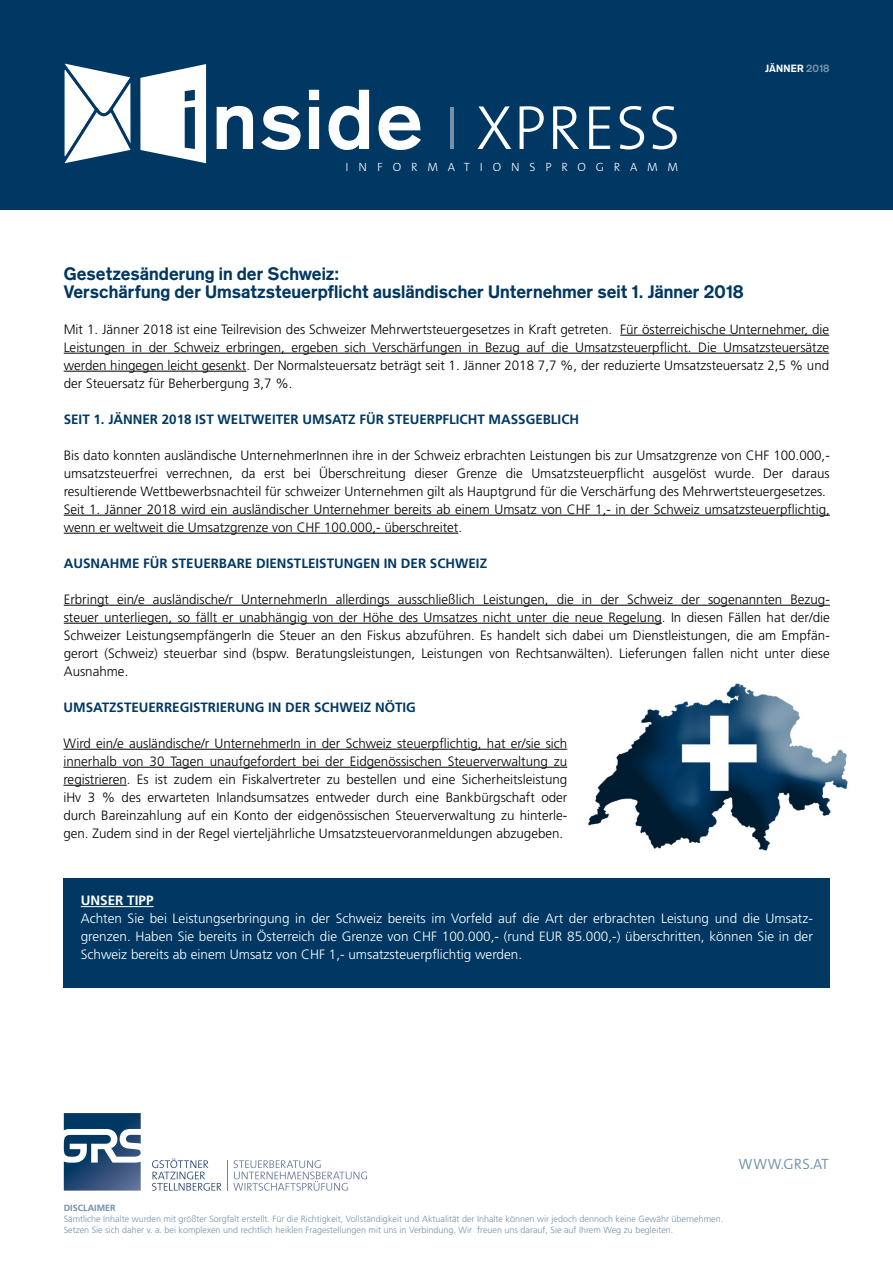
<style>
.page{position:relative;width:893px;height:1263px;background:#fff}
.page>*{position:absolute;margin:0;border:0;box-sizing:border-box;transform-origin:0 0}
.t1{font:300 63px "The Sans B W3";letter-spacing:.015em;color:#fff}
.t2{font:700 18px "Standard CT";color:#003863}
.t3{font:300 15px "The Sans B W4";letter-spacing:.015em;color:#7391a9}
.Fliesstext{font:300 13.5px/18px "Frutiger LT Std";color:#000;text-align:justify}
.Fliesstext-2{font:300 13.5px/18px "Frutiger LT Std";color:#fff;text-align:justify}
.Fliesstext-3{font:700 13.5px "Frutiger LT Std";color:#003863}
.Fliesstext-4{font:700 13.5px "Frutiger LT Std";color:#fff}
.t4{font:300 12px "The Sans B W3";letter-spacing:.815em;color:#fff}
.t5{font:700 10.5px "Standard CT";letter-spacing:.01em;color:#fff}
.t6{font:300 9px "Frutiger LT Std";color:#7391a9}
.t7{font:700 9px "Frutiger LT Std";color:#7391a9}
.s1{color:#7391a9}
</style>
<div class="page">
<svg style="left:64px;top:1113px;width:77px;height:77px"></svg>
<svg style="left:152px;top:1158px;width:70px;height:33px"></svg>
<svg style="left:233px;top:1160px;width:134px;height:31px"></svg>
<hr style="left:227px;top:1160px;width:1px;height:30px;background:#6f7e9f">
<div style="left:0;top:0;width:893px;height:209px;background:#003863"></div>
<svg style="left:217px;top:90px;width:204px;height:60px"></svg>
<svg style="left:64px;top:63px;width:142px;height:101px"></svg>
<hr style="left:451px;top:107px;width:3px;height:42px;background:#7391a9">
<hr style="left:64px;top:515px;width:766px;height:1px;background:#000">
<hr style="left:64px;top:533px;width:394px;height:1px;background:#000">
<hr style="left:64px;top:605px;width:766px;height:1px;background:#000">
<hr style="left:64px;top:623px;width:598px;height:1px;background:#000">
<div style="left:64px;top:878px;width:766px;height:109px;background:#003863"></div>
<hr style="left:81px;top:906px;width:73px;height:1px;background:#fff">
<hr style="left:620px;top:335px;width:209px;height:1px;background:#000">
<hr style="left:64px;top:353px;width:765px;height:1px;background:#000">
<hr style="left:64px;top:371px;width:182px;height:1px;background:#000">
<img style="left:588px;top:683px;width:260px;height:168px">
<hr style="left:63px;top:749px;width:504px;height:1px;background:#000">
<hr style="left:63px;top:767px;width:504px;height:1px;background:#000">
<hr style="left:63px;top:785px;width:64px;height:1px;background:#000">
<p class="t1" style="left:476px;top:87px;width:206px">XPRESS</p>
<p class="t4" style="left:346px;top:159px;width:334px">INFORMATIONSPROGRAMM</p>
<p class="t5" style="left:765px;top:62px;width:66px">JÄNNER <span class="s1">2018</span></p>
<p class="t2" style="left:64px;top:262px;width:277px">Gesetzesänderung in der Schweiz:</p>
<p class="t2" style="left:64px;top:280px;width:681px">Verschärfung der Umsatzsteuerpflicht ausländischer Unternehmer seit 1. Jänner 2018</p>
<p class="Fliesstext" style="left:64px;top:320px;width:767px">Mit 1. Jänner 2018 ist eine Teilrevision des Schweizer Mehrwertsteuergesetzes in Kraft getreten. Für österreichische Unternehmer, die Leistungen in der Schweiz erbringen, ergeben sich Verschärfungen in Bezug auf die Umsatzsteuerpflicht. Die Umsatzsteuersätze werden hingegen leicht gesenkt. Der Normalsteuersatz beträgt seit 1. Jänner 2018 7,7 %, der reduzierte Umsatzsteuersatz 2,5 % und der Steuersatz für Beherbergung 3,7 %.</p>
<p class="Fliesstext-3" style="left:64px;top:411px;width:517px">SEIT 1. JÄNNER 2018 IST WELTWEITER UMSATZ FÜR STEUERPFLICHT MASSGEBLICH</p>
<p class="Fliesstext" style="left:64px;top:446px;width:767px">Bis dato konnten ausländische UnternehmerInnen ihre in der Schweiz erbrachten Leistungen bis zur Umsatzgrenze von CHF 100.000,- umsatzsteuerfrei verrechnen, da erst bei Überschreitung dieser Grenze die Umsatzsteuerpflicht ausgelöst wurde. Der daraus resultierende Wettbewerbsnachteil für schweizer Unternehmen gilt als Hauptgrund für die Verschärfung des Mehrwertsteuergesetzes.</p>
<p class="Fliesstext" style="left:64px;top:500px;width:768px">Seit 1. Jänner 2018 wird ein ausländischer Unternehmer bereits ab einem Umsatz von CHF 1,- in der Schweiz umsatzsteuerpflichtig, wenn er weltweit die Umsatzgrenze von CHF 100.000,- überschreitet.</p>
<p class="Fliesstext-3" style="left:64px;top:555px;width:425px">AUSNAHME FÜR STEUERBARE DIENSTLEISTUNGEN IN DER SCHWEIZ</p>
<p class="Fliesstext" style="left:64px;top:590px;width:768px">Erbringt ein/e ausländische/r UnternehmerIn allerdings ausschließlich Leistungen, die in der Schweiz der sogenannten Bezug&shy;steuer unterliegen, so fällt er unabhängig von der Höhe des Umsatzes nicht unter die neue Regelung. In diesen Fällen hat der/die Schweizer LeistungsempfängerIn die Steuer an den Fiskus abzuführen. Es handelt sich dabei um Dienstleistungen, die am Empfän&shy;gerort (Schweiz) steuerbar sind (bspw. Beratungsleistungen, Leistungen von Rechtsanwälten). Lieferungen fallen nicht unter diese Ausnahme.</p>
<p class="Fliesstext-3" style="left:63px;top:699px;width:354px">UMSATZSTEUERREGISTRIERUNG IN DER SCHWEIZ NÖTIG</p>
<p class="Fliesstext" style="left:63px;top:734px;width:505px">Wird ein/e ausländische/r UnternehmerIn in der Schweiz steuerpflichtig, hat er/sie sich innerhalb von 30 Tagen unaufgefordert bei der Eidgenössischen Steuerverwaltung zu registrieren. Es ist zudem ein Fiskalvertreter zu bestellen und eine Sicherheitsleistung iHv 3 % des erwarteten Inlandsumsatzes entweder durch eine Bankbürgschaft oder durch Bareinzahlung auf ein Konto der eidgenössischen Steuerverwaltung zu hinterle&shy;gen. Zudem sind in der Regel vierteljährliche Umsatzsteuervoranmeldungen abzugeben.</p>
<p class="Fliesstext-4" style="left:81px;top:893px;width:74px">UNSER TIPP</p>
<p class="Fliesstext-2" style="left:81px;top:910px;width:734px">Achten Sie bei Leistungserbringung in der Schweiz bereits im Vorfeld auf die Art der erbrachten Leistung und die Umsatz&shy;grenzen. Haben Sie bereits in Österreich die Grenze von CHF 100.000,- (rund EUR 85.000,-) überschritten, können Sie in der Schweiz bereits ab einem Umsatz von CHF 1,- umsatzsteuerpflichtig werden.</p>
<p class="t7" style="left:64px;top:1202px;width:54px">DISCLAIMER</p>
<p class="t6" style="left:64px;top:1214px;width:661px">Sämtliche Inhalte wurden mit größter Sorgfalt erstellt. Für die Richtigkeit, Vollständigkeit und Aktualität der Inhalte können wir jedoch dennoch keine Gewähr übernehmen.</p>
<p class="t6" style="left:64px;top:1225px;width:611px">Setzen Sie sich daher v. a. bei komplexen und rechtlich heiklen Fragestellungen mit uns in Verbindung. Wir freuen uns darauf, Sie auf Ihrem Weg zu begleiten.</p>
<p class="t3" style="left:738px;top:1154px;width:92px">WWW.GRS.AT</p>
</div>
